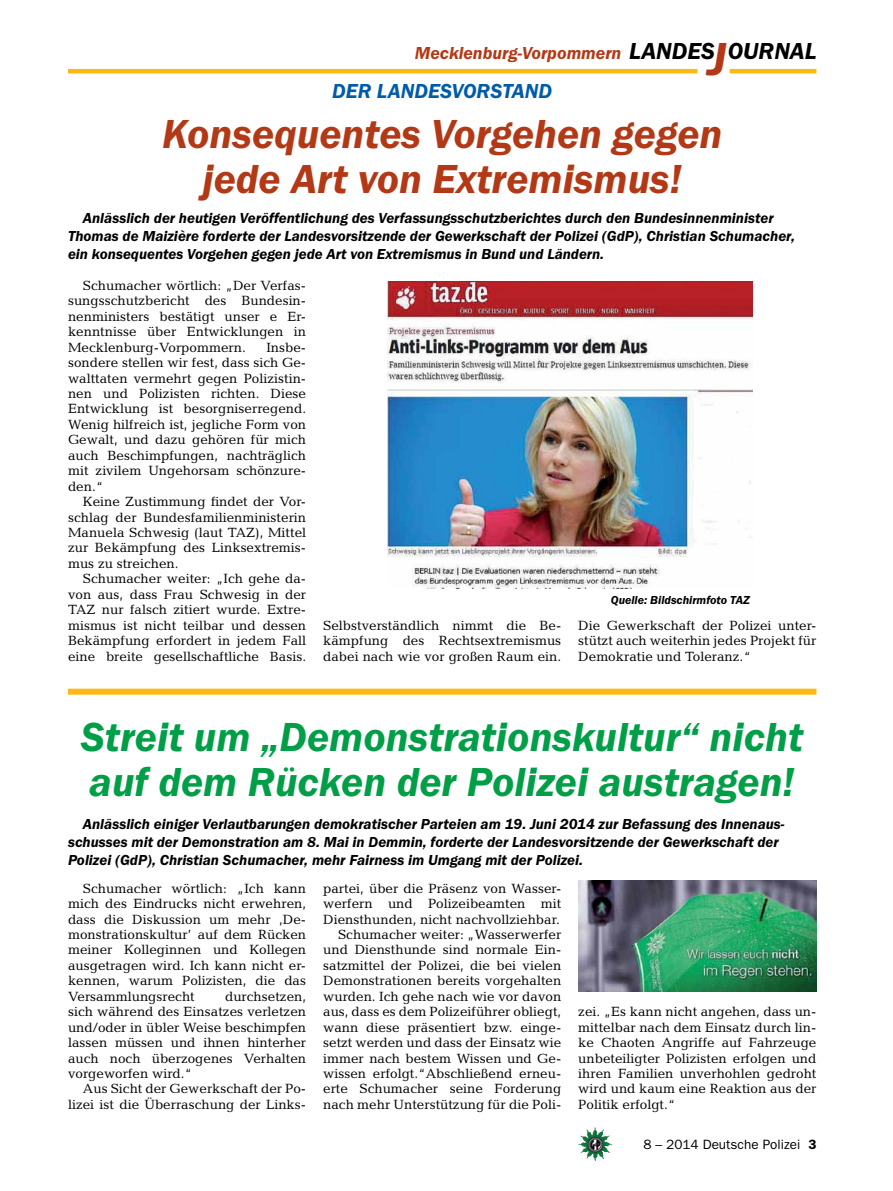
<style>
.page{position:relative;width:893px;height:1191px;background:#fff}
.page>*{position:absolute;margin:0;border:0;box-sizing:border-box;transform-origin:0 0}
.t1{font:italic 600 42px/45px "Franklin Gothic Itc T";color:#009f47}
.t2{font:italic 600 42px/45px "Franklin Gothic Itc T";color:#b33916;text-align:center}
.t3{font:italic 600 24px "Franklin Gothic Itc T";color:#000}
.t4{font:italic 600 21px "Franklin Gothic Itc T";color:#005baa}
.t5{font:italic 600 18px "Franklin Gothic Itc T";color:#b33916}
.t6{font:italic 600 15px/18px "Franklin Gothic Itc T";color:#000}
.t7{font:13.5px/15.5px "Candida";color:#000;text-align:justify}
.t8{font:13.5px "Franklin Gothic";color:#000}
.t9{font:italic 600 12px "Franklin Gothic Itc T";color:#000}
.s1{font-size:48px;color:#b33916}
.s2{font-weight:600}
</style>
<div class="page">
<img style="left:578px;top:1127px;width:17px;height:25px">
<hr style="left:730px;top:69px;width:86px;height:4px;background:#fdb913">
<hr style="left:68px;top:69px;width:629px;height:4px;background:#fdb913">
<img style="left:387px;top:281px;width:365px;height:308px">
<div style="left:68px;top:688px;width:748px;height:6px;background:#fdb913"></div>
<img style="left:578px;top:881px;width:238px;height:110px">
<h2 class="t3" style="left:629px;top:37px;width:189px">LANDES<span class="s1">J</span>OURNAL</h2>
<h3 class="t5" style="left:415px;top:42px;width:208px">Mecklenburg-Vorpommern</h3>
<h3 class="t4" style="left:332px;top:79px;width:70px">Der Landesvors</h3>
<h3 class="t4" style="left:502px;top:79px;width:25px">tand</h3>
<h1 class="t2" style="left:162px;top:111px;width:562px">Konsequentes Vorgehen gegen jede Art von Extremismus!</h1>
<p class="t6" style="left:68px;top:208px;width:728px;text-indent:15px">Anlässlich der heutigen Veröffentlichung des Verfassungsschutzberichtes durch den Bundesinnenminister<br>Thomas de Maizière forderte der Landesvorsitzende der Gewerkschaft der Polizei (GdP), Christian Schumacher, ein konsequentes Vorgehen gegen jede Art von Extremismus in Bund und Ländern.</p>
<p class="t7" style="left:68px;top:277px;width:240px;text-indent:15px">Schumacher wörtlich: „Der Verfas&shy;sungsschutzbericht des Bundesin&shy;nenministers bestätigt unser e Er&shy;kenntnisse über Entwicklungen in Mecklenburg-Vorpommern.</p>
<p class="t7" style="left:68px;top:339px;width:240px;text-indent:198px">Insbe&shy;sondere stellen wir fest, dass sich Ge&shy;walttaten vermehrt gegen Polizistin&shy;nen und Polizisten richten. Diese Entwicklung ist besorgniserregend.<br>Wenig hilfreich ist, jegliche Form von Gewalt, und dazu gehören für mich auch Beschimpfungen, nachträglich mit zivilem Ungehorsam schönzure&shy;den.“</p>
<p class="t7" style="left:68px;top:494px;width:240px;text-indent:15px">Keine Zustimmung findet der Vor&shy;schlag der Bundesfamilienministerin Manuela Schwesig (laut TAZ), Mittel zur Bekämpfung des Linksextremis&shy;mus zu streichen.</p>
<p class="t7" style="left:68px;top:571px;width:240px;text-indent:15px">Schumacher weiter: „Ich gehe da&shy;von aus, dass Frau Schwesig in der TAZ nur falsch zitiert wurde. Extre&shy;mismus ist nicht teilbar und dessen Bekämpfung erfordert in jedem Fall eine breite gesellschaftliche Basis.</p>
<p class="t9" style="left:611px;top:592px;width:141px">Quelle: Bildschirmfoto TAZ</p>
<p class="t7" style="left:323px;top:617px;width:240px">Selbstverständlich nimmt die Be&shy;kämpfung des Rechtsextremismus dabei nach wie vor großen Raum ein.</p>
<p class="t7" style="left:578px;top:617px;width:240px">Die Gewerkschaft der Polizei unter&shy;stützt auch weiterhin jedes Projekt für Demokratie und Toleranz.“</p>
<h1 class="t1" style="left:81px;top:713px;width:725px">Streit um „Demonstrationskultur“ nicht auf dem Rücken der Polizei austragen!</h1>
<p class="t6" style="left:68px;top:815px;width:718px;text-indent:15px">Anlässlich einiger Verlautbarungen demokratischer Parteien am 19. Juni 2014 zur Befassung des Innenaus&shy;schusses mit der Demonstration am 8. Mai in Demmin, forderte der Landesvorsitzende der Gewerkschaft der<br>Polizei (GdP), Christian Schumacher, mehr Fairness im Umgang mit der Polizei.</p>
<p class="t7" style="left:68px;top:880px;width:240px;text-indent:15px">Schumacher wörtlich: „Ich kann mich des Eindrucks nicht erwehren, dass die Diskussion um mehr ‚De&shy;monstrationskultur’ auf dem Rücken meiner Kolleginnen und Kollegen ausgetragen wird. Ich kann nicht er&shy;kennen, warum Polizisten, die das Versammlungsrecht</p>
<p class="t7" style="left:323px;top:880px;width:240px;text-align:right">partei, über die Präsenz von Wasser&shy;werfern und Polizeibeamten mit Diensthunden, nicht nachvollziehbar.<br>Schumacher weiter: „Wasserwerfer und Diensthunde sind normale Ein&shy;satzmittel der Polizei, die bei vielen Demonstrationen bereits vorgehalten wurden. Ich gehe nach wie vor davon aus, dass es dem Polizeiführer obliegt, wann diese präsentiert bzw. einge&shy;setzt werden und dass der Einsatz wie immer nach bestem Wissen und Ge&shy;wissen erfolgt.“Abschließend erneu&shy;erte Schumacher seine Forderung nach mehr Unterstützung für die Poli-</p>
<p class="t7" style="left:68px;top:988px;width:240px;text-indent:157px">durchsetzen, sich während des Einsatzes verletzen und/oder in übler Weise beschimpfen lassen müssen und ihnen hinterher auch noch überzogenes Verhalten vorgeworfen wird.“</p>
<p class="t7" style="left:68px;top:1081px;width:240px;text-align:right">Aus Sicht der Gewerkschaft der Po&shy;lizei ist die Überraschung der Links-</p>
<p class="t7" style="left:578px;top:1004px;width:240px">zei. „Es kann nicht angehen, dass un&shy;mittelbar nach dem Einsatz durch lin&shy;ke Chaoten Angriffe auf Fahrzeuge unbeteiligter Polizisten erfolgen und ihren Familien unverhohlen gedroht wird und kaum eine Reaktion aus der Politik erfolgt.“</p>
<p class="t8" style="left:643px;top:1136px;width:175px">8 – 2014 Deutsche Polizei <span class="s2">3</span></p>
</div>
